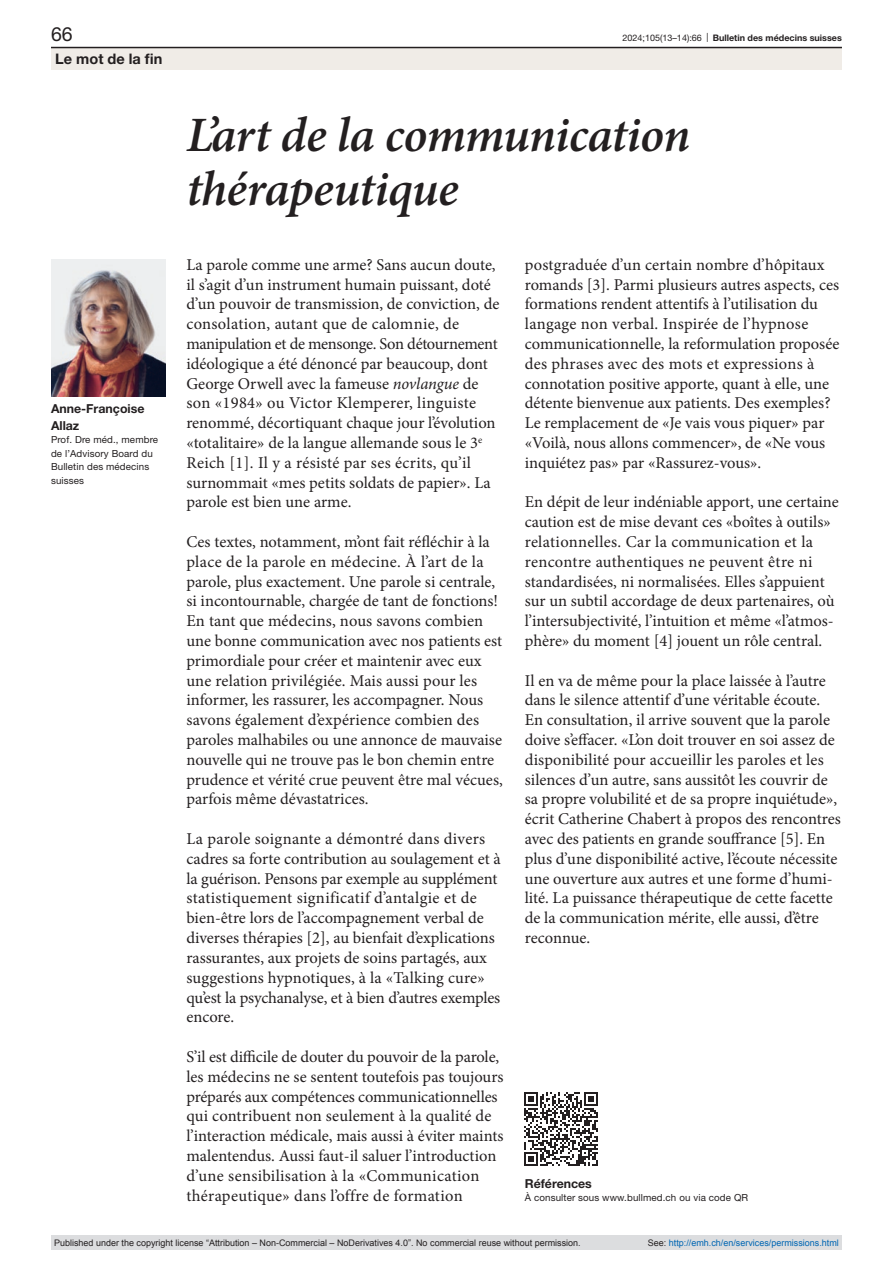
<style>
.page{position:relative;width:893px;height:1263px;background:#fff}
.page>*{position:absolute;margin:0;border:0;box-sizing:border-box;transform-origin:0 0}
.article-title-33-ser{font:italic 600 49.5px/54px "Minion Pro";letter-spacing:-.015em;color:#231f20}
.t1{font:19.5px "Helvetica Neue LT Pro";color:#231f20}
.paragraph-left-large{font:16.5px/19.8px "Minion Pro";color:#231f20}
.t2{font:700 14.55px "Helvetica Neue LT Pro";color:#231f20}
.authors{font:700 12.3px/16.5px "Helvetica Neue LT Pro";color:#231f20}
.online-ref-head{font:700 12.3px "Helvetica Neue LT Pro";color:#231f20}
.affiliations{font:9.75px/13.5px "Helvetica Neue LT Pro";letter-spacing:.01em;color:#231f20}
.online-ref{font:9.75px "Helvetica Neue LT Pro";letter-spacing:.01em;color:#231f20}
.t3{font:9px "Arial";color:#231f20}
.t4{font:9px "Arial";color:#0066b3}
.t5{font:700 9px "Helvetica Neue LT Pro";color:#231f20}
.s1{font-weight:400}
.s2{font-style:italic}
.s3{color:#231f20}
</style>
<div class="page">
<img style="left:51px;top:259px;width:114px;height:137px">
<svg style="left:524px;top:1092px;width:73px;height:74px"></svg>
<div style="left:51px;top:48px;width:791px;height:22px;background:#f0ece7"></div>
<hr style="left:51px;top:47px;width:791px;height:1px;background:#231f20">
<div style="left:51px;top:1235px;width:791px;height:15px;background:#dcdddf"></div>
<p class="t1" style="left:51px;top:22px;width:23px">66</p>
<p class="t5" style="left:623px;top:32px;width:221px"><span class="s1">2024;105(13–14):66 |</span> Bulletin des médecins suisses</p>
<p class="t2" style="left:55px;top:49px;width:109px">Le mot de la fin</p>
<p class="authors" style="left:51px;top:400px;width:95px">Anne-Françoise<br>Allaz</p>
<p class="affiliations" style="left:51px;top:433px;width:109px">Prof. Dre méd., membre de l’Advisory Board du<br>Bulletin des médecins suisses</p>
<p class="article-title-33-ser" style="left:186px;top:107px;width:506px">L’art de la communication thérapeutique</p>
<p class="paragraph-left-large" style="left:186px;top:255px;width:314px">La parole comme une arme? Sans aucun doute, il s’agit d’un instrument humain puissant, doté d’un pouvoir de transmission, de conviction, de consolation, autant que de calomnie, de manipulation et de mensonge. Son détournement idéologique a été dénoncé par beaucoup, dont George Orwell avec la fameuse <span class="s2">novlangue</span> de son «1984» ou Victor Klemperer, linguiste renommé, décortiquant chaque jour l’évolution «totalitaire» de la langue allemande sous le 3<sup>e </sup>Reich [1]. Il y a résisté par ses écrits, qu’il surnommait «mes petits soldats de papier». La parole est bien une arme.</p>
<p class="paragraph-left-large" style="left:186px;top:532px;width:318px">Ces textes, notamment, m’ont fait réfléchir à la place de la parole en médecine. À l’art de la parole, plus exactement. Une parole si centrale, si incontournable, chargée de tant de fonctions!<br>En tant que médecins, nous savons combien une bonne communication avec nos patients est primordiale pour créer et maintenir avec eux une relation privilégiée. Mais aussi pour les informer, les rassurer, les accompagner. Nous savons également d’expérience combien des paroles malhabiles ou une annonce de mauvaise nouvelle qui ne trouve pas le bon chemin entre prudence et vérité crue peuvent être mal vécues, parfois même dévastatrices.</p>
<p class="paragraph-left-large" style="left:186px;top:829px;width:316px">La parole soignante a démontré dans divers cadres sa forte contribution au soulagement et à la guérison. Pensons par exemple au supplément statistiquement significatif d’antalgie et de bien-être lors de l’accompagnement verbal de diverses thérapies [2], au bienfait d’explications rassurantes, aux projets de soins partagés, aux suggestions hypnotiques, à la «Talking cure» qu’est la psychanalyse, et à bien d’autres exemples encore.</p>
<p class="paragraph-left-large" style="left:186px;top:1047px;width:319px">S’il est difficile de douter du pouvoir de la parole, les médecins ne se sentent toutefois pas toujours préparés aux compétences communicationnelles qui contribuent non seulement à la qualité de l’interaction médicale, mais aussi à éviter maints malentendus. Aussi faut-il saluer l’introduction d’une sensibilisation à la «Communication thérapeutique» dans l’offre de formation</p>
<p class="paragraph-left-large" style="left:525px;top:255px;width:316px">postgraduée d’un certain nombre d’hôpitaux romands [3]. Parmi plusieurs autres aspects, ces formations rendent attentifs à l’utilisation du langage non verbal. Inspirée de l’hypnose communicationnelle, la reformulation proposée des phrases avec des mots et expressions à connotation positive apporte, quant à elle, une détente bienvenue aux patients. Des exemples?<br>Le remplacement de «Je vais vous piquer» par «Voilà, nous allons commencer», de «Ne vous inquiétez pas» par «Rassurez-vous».</p>
<p class="paragraph-left-large" style="left:525px;top:492px;width:316px">En dépit de leur indéniable apport, une certaine caution est de mise devant ces «boîtes à outils» relationnelles. Car la communication et la rencontre authentiques ne peuvent être ni standardisées, ni normalisées. Elles s’appuient sur un subtil accordage de deux partenaires, où l’intersubjectivité, l’intuition et même «l’atmos&shy;phère» du moment [4] jouent un rôle central.</p>
<p class="paragraph-left-large" style="left:525px;top:670px;width:318px">Il en va de même pour la place laissée à l’autre dans le silence attentif d’une véritable écoute.<br>En consultation, il arrive souvent que la parole doive s’effacer. «L’on doit trouver en soi assez de disponibilité pour accueillir les paroles et les silences d’un autre, sans aussitôt les couvrir de sa propre volubilité et de sa propre inquiétude», écrit Catherine Chabert à propos des rencontres avec des patients en grande souffrance [5]. En plus d’une disponibilité active, l’écoute nécessite une ouverture aux autres et une forme d’humi&shy;lité. La puissance thérapeutique de cette facette de la communication mérite, elle aussi, d’être reconnue.</p>
<p class="online-ref-head" style="left:525px;top:1175px;width:69px">Références</p>
<p class="online-ref" style="left:525px;top:1191px;width:225px">À consulter sous www.bullmed.ch ou via code QR</p>
<p class="t3" style="left:54px;top:1237px;width:528px">Published under the copyright license “Attribution – Non-Commercial – NoDerivatives 4.0”. No commercial reuse without permission.</p>
<p class="t4" style="left:648px;top:1237px;width:193px"><span class="s3">See:</span> http://emh.ch/en/services/permissions.html</p>
</div>
